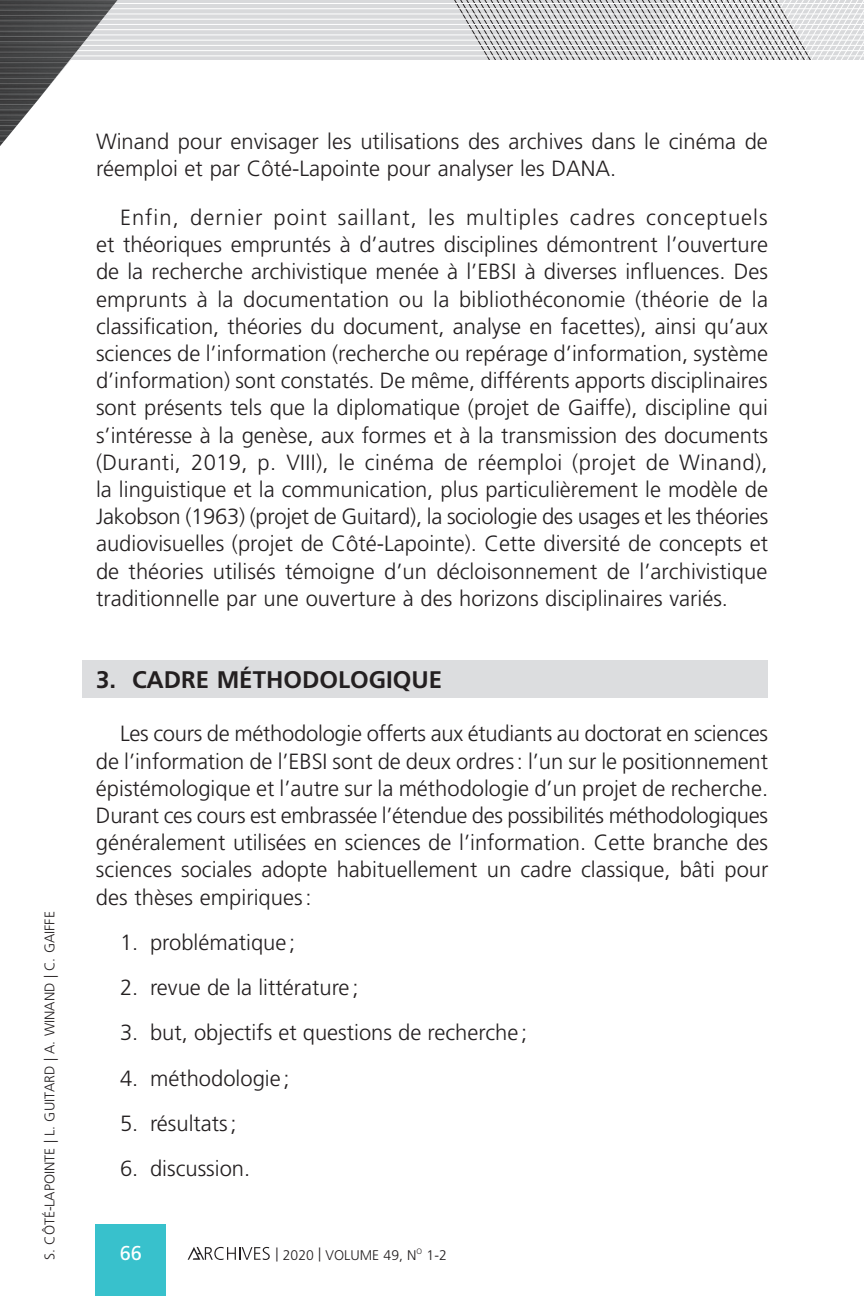
<style>
.page{position:relative;width:864px;height:1296px;background:#fff}
.page>*{position:absolute;margin:0;border:0;box-sizing:border-box;transform-origin:0 0}
.t1{font:700 24px "Frutiger LT Std";color:#231f20}
.t2{font:300 22px/27.2px "Frutiger LT Std";color:#231f20;text-align:justify}
.t3{font:20px "Frutiger LT Std";color:#fff}
.t4{font:300 14px "Frutiger LT Std";color:#231f20}
</style>
<div class="page">
<svg style="left:220px;top:0;width:434px;height:60px;background:#ccccce"></svg>
<hr style="left:0;top:3px;width:864px;height:1px;background:#fff">
<hr style="left:0;top:8px;width:864px;height:1px;background:#fff">
<hr style="left:0;top:14px;width:864px;height:1px;background:#fff">
<hr style="left:0;top:19px;width:864px;height:1px;background:#fff">
<hr style="left:0;top:24px;width:864px;height:1px;background:#fff">
<hr style="left:0;top:29px;width:864px;height:1px;background:#fff">
<hr style="left:0;top:34px;width:864px;height:1px;background:#fff">
<hr style="left:0;top:40px;width:864px;height:1px;background:#fff">
<hr style="left:0;top:45px;width:864px;height:1px;background:#fff">
<hr style="left:0;top:50px;width:864px;height:1px;background:#fff">
<hr style="left:0;top:55px;width:864px;height:1px;background:#fff">
<svg style="left:755px;top:0;width:109px;height:60px"></svg>
<svg style="left:0;top:1px;width:220px;height:145px"></svg>
<hr style="left:0;top:5px;width:220px;height:1px;background:#fff">
<hr style="left:0;top:10px;width:220px;height:1px;background:#fff">
<hr style="left:0;top:15px;width:220px;height:1px;background:#fff">
<hr style="left:0;top:20px;width:220px;height:1px;background:#fff">
<hr style="left:0;top:26px;width:220px;height:1px;background:#fff">
<hr style="left:0;top:31px;width:220px;height:1px;background:#fff">
<hr style="left:0;top:36px;width:220px;height:1px;background:#fff">
<hr style="left:0;top:41px;width:220px;height:1px;background:#fff">
<hr style="left:0;top:46px;width:220px;height:1px;background:#fff">
<hr style="left:0;top:52px;width:220px;height:1px;background:#fff">
<hr style="left:0;top:57px;width:220px;height:1px;background:#fff">
<hr style="left:0;top:62px;width:220px;height:1px;background:#fff">
<hr style="left:0;top:67px;width:220px;height:1px;background:#fff">
<hr style="left:0;top:73px;width:220px;height:1px;background:#fff">
<hr style="left:0;top:78px;width:220px;height:1px;background:#fff">
<hr style="left:0;top:83px;width:220px;height:1px;background:#fff">
<hr style="left:0;top:88px;width:220px;height:1px;background:#fff">
<hr style="left:0;top:94px;width:220px;height:1px;background:#fff">
<hr style="left:0;top:99px;width:220px;height:1px;background:#fff">
<hr style="left:0;top:104px;width:220px;height:1px;background:#fff">
<hr style="left:0;top:109px;width:220px;height:1px;background:#fff">
<hr style="left:0;top:115px;width:220px;height:1px;background:#fff">
<hr style="left:0;top:120px;width:220px;height:1px;background:#fff">
<hr style="left:0;top:125px;width:220px;height:1px;background:#fff">
<hr style="left:0;top:130px;width:220px;height:1px;background:#fff">
<hr style="left:0;top:136px;width:220px;height:1px;background:#fff">
<hr style="left:0;top:141px;width:220px;height:1px;background:#fff">
<div style="left:96px;top:1224px;width:70px;height:72px;background:#38c1cc"></div>
<svg style="left:188px;top:1247px;width:82px;height:13px"></svg>
<div style="left:82px;top:660px;width:686px;height:38px;background:#dcdddf"></div>
<p class="t4" style="left:42px;top:1260px;width:350px;rotate:-90deg">S. CÔTÉ-LAPOINTE | L. GUITARD | A. WINAND | C. GAIFFE</p>
<p class="t2" style="left:96px;top:128px;width:673px">Winand pour envisager les utilisations des archives dans le cinéma de réemploi et par Côté-Lapointe pour analyser les DANA.</p>
<p class="t2" style="left:96px;top:204px;width:674px;text-indent:24px">Enfin, dernier point saillant, les multiples cadres conceptuels et théoriques empruntés à d’autres disciplines démontrent l’ouverture de la recherche archivistique menée à l’EBSI à diverses influences. Des emprunts à la documentation ou la bibliothéconomie (théorie de la classification, théories du document, analyse en facettes), ainsi qu’aux sciences de l’information (recherche ou repérage d’information, système d’information) sont constatés. De même, différents apports disciplinaires sont présents tels que la diplomatique (projet de Gaiffe), discipline qui s’intéresse à la genèse, aux formes et à la transmission des documents (Duranti, 2019, p. VIII), le cinéma de réemploi (projet de Winand), la linguistique et la communication, plus particulièrement le modèle de Jakobson (1963) (projet de Guitard), la sociologie des usages et les théories audiovisuelles (projet de Côté-Lapointe). Cette diversité de concepts et de théories utilisés témoigne d’un décloisonnement de l’archivistique traditionnelle par une ouverture à des horizons disciplinaires variés.</p>
<p class="t1" style="left:96px;top:666px;width:348px">3. CADRE MÉTHODOLOGIQUE</p>
<p class="t2" style="left:96px;top:721px;width:674px;text-indent:24px">Les cours de méthodologie offerts aux étudiants au doctorat en sciences de l’information de l’EBSI sont de deux ordres: l’un sur le positionnement épistémologique et l’autre sur la méthodologie d’un projet de recherche.<br>Durant ces cours est embrassée l’étendue des possibilités méthodologiques généralement utilisées en sciences de l’information. Cette branche des sciences sociales adopte habituellement un cadre classique, bâti pour des thèses empiriques:</p>
<p class="t2" style="left:120px;top:929px;width:177px">1. problématique ;</p>
<p class="t2" style="left:120px;top:974px;width:240px">2. revue de la littérature ;</p>
<p class="t2" style="left:120px;top:1019px;width:409px">3. but, objectifs et questions de recherche ;</p>
<p class="t2" style="left:120px;top:1065px;width:171px">4. méthodologie;</p>
<p class="t2" style="left:120px;top:1110px;width:118px">5. résultats;</p>
<p class="t2" style="left:120px;top:1155px;width:132px">6. discussion.</p>
<p class="t3" style="left:120px;top:1241px;width:24px">66</p>
<p class="t4" style="left:275px;top:1247px;width:173px">| 2020 | VOLUME 49, N<sup>O</sup> 1-2</p>
</div>
